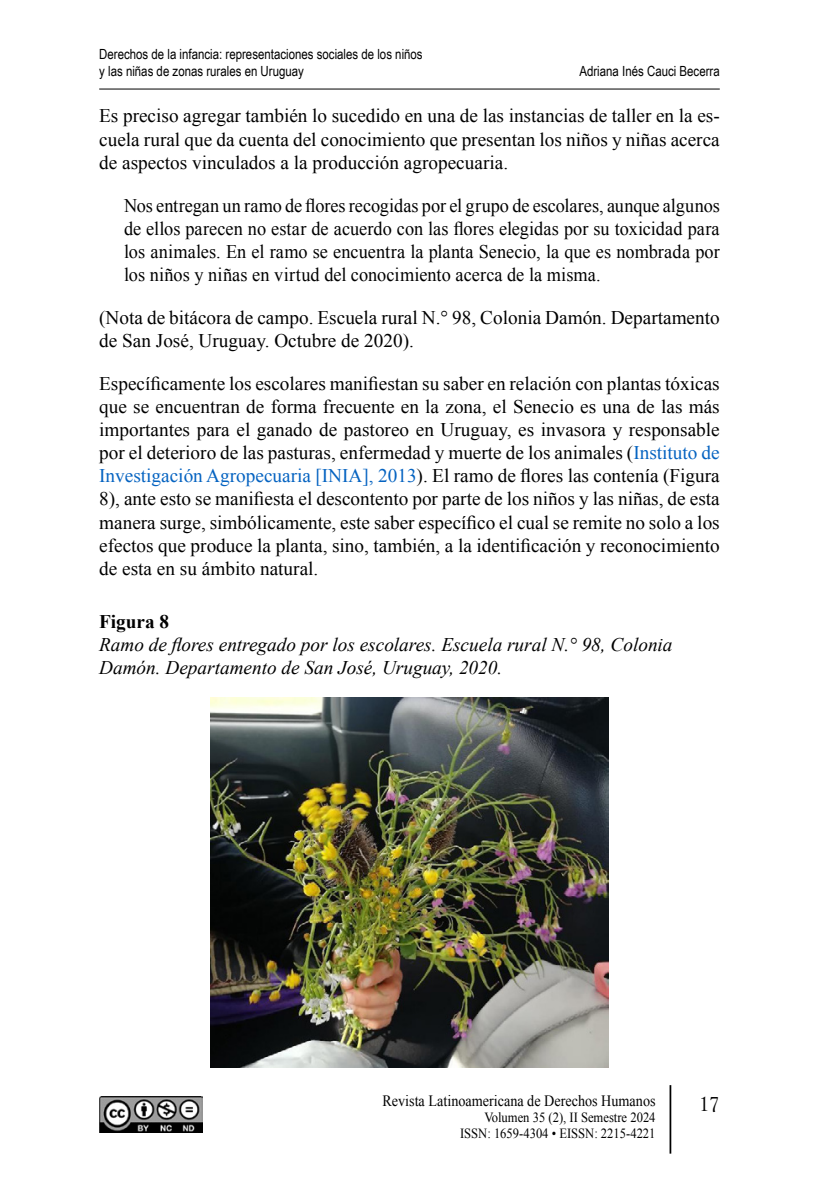
<style>
.page{position:relative;width:819px;height:1197px;background:#fff}
.page>*{position:absolute;margin:0;border:0;box-sizing:border-box;transform-origin:0 0}
.t1{font:21px "Goudy Old Sty";color:#000}
.t2{font:19.25px/23.1px "Times New Roman";color:#000;text-align:justify}
.t3{font:19.25px/23.1px "Times New Roman";color:#000;text-align:justify;scale:.95 1}
.t4{font:italic 19.25px/23.1px "Times New Roman";color:#000}
.t5{font:700 19.25px "Times New Roman";color:#000}
.t6{font:15.75px "Times New Roman";color:#000;scale:.9 1}
.t7{font:14px/16.8px "Arial Narrow";color:#000}
.t8{font:14px/15.8px "Times New Roman";color:#000;text-align:right;scale:.9 1}
.s1{color:#0563c1}
</style>
<div class="page">
<hr style="left:99px;top:89px;width:621px;height:1px;background:#000">
<hr style="left:670px;top:1085px;width:1px;height:69px;background:#000">
<img style="left:99px;top:1096px;width:104px;height:36px">
<img style="left:210px;top:697px;width:399px;height:370px">
<p class="t7" style="left:99px;top:45px;width:325px">Derechos de la infancia: representaciones sociales de los niños y las niñas de zonas rurales en Uruguay</p>
<p class="t7" style="left:579px;top:62px;width:142px">Adriana Inés Cauci Becerra</p>
<p class="t2" style="left:99px;top:104px;width:622px">Es preciso agregar también lo sucedido en una de las instancias de taller en la es&shy;cuela rural que da cuenta del conocimiento que presentan los niños y niñas acerca de aspectos vinculados a la producción agropecuaria.</p>
<p class="t3" style="left:124px;top:193px;width:629px">Nos entregan un ramo de flores recogidas por el grupo de escolares, aunque algunos de ellos parecen no estar de acuerdo con las flores elegidas por su toxicidad para los animales. En el ramo se encuentra la planta Senecio, la que es nombrada por los niños y niñas en virtud del conocimiento acerca de la misma.</p>
<p class="t2" style="left:99px;top:306px;width:622px">(Nota de bitácora de campo. Escuela rural N.° 98, Colonia Damón. Departamento de San José, Uruguay. Octubre de 2020).</p>
<p class="t2" style="left:99px;top:372px;width:622px">Específicamente los escolares manifiestan su saber en relación con plantas tóxicas que se encuentran de forma frecuente en la zona, el Senecio es una de las más importantes para el ganado de pastoreo en Uruguay, es invasora y responsable por el deterioro de las pasturas, enfermedad y muerte de los animales (<span class="s1">Instituto de Investigación Agropecuaria [INIA], 2013</span>). El ramo de flores las contenía (Figura 8), ante esto se manifiesta el descontento por parte de los niños y las niñas, de esta manera surge, simbólicamente, este saber específico el cual se remite no solo a los efectos que produce la planta, sino, también, a la identificación y reconocimiento de esta en su ámbito natural.</p>
<p class="t5" style="left:99px;top:608px;width:72px">Figura 8</p>
<p class="t4" style="left:99px;top:632px;width:575px">Ramo de flores entregado por los escolares. Escuela rural N.° 98, Colonia<br>Damón. Departamento de San José, Uruguay, 2020.</p>
<p class="t6" style="left:382px;top:1091px;width:305px">Revista Latinoamericana de Derechos Humanos</p>
<p class="t1" style="left:699px;top:1093px;width:22px">17</p>
<p class="t8" style="left:460px;top:1109px;width:219px">Volumen 35 (2), II Semestre 2024<br>ISSN: 1659-4304 • EISSN: 2215-4221</p>
</div>
